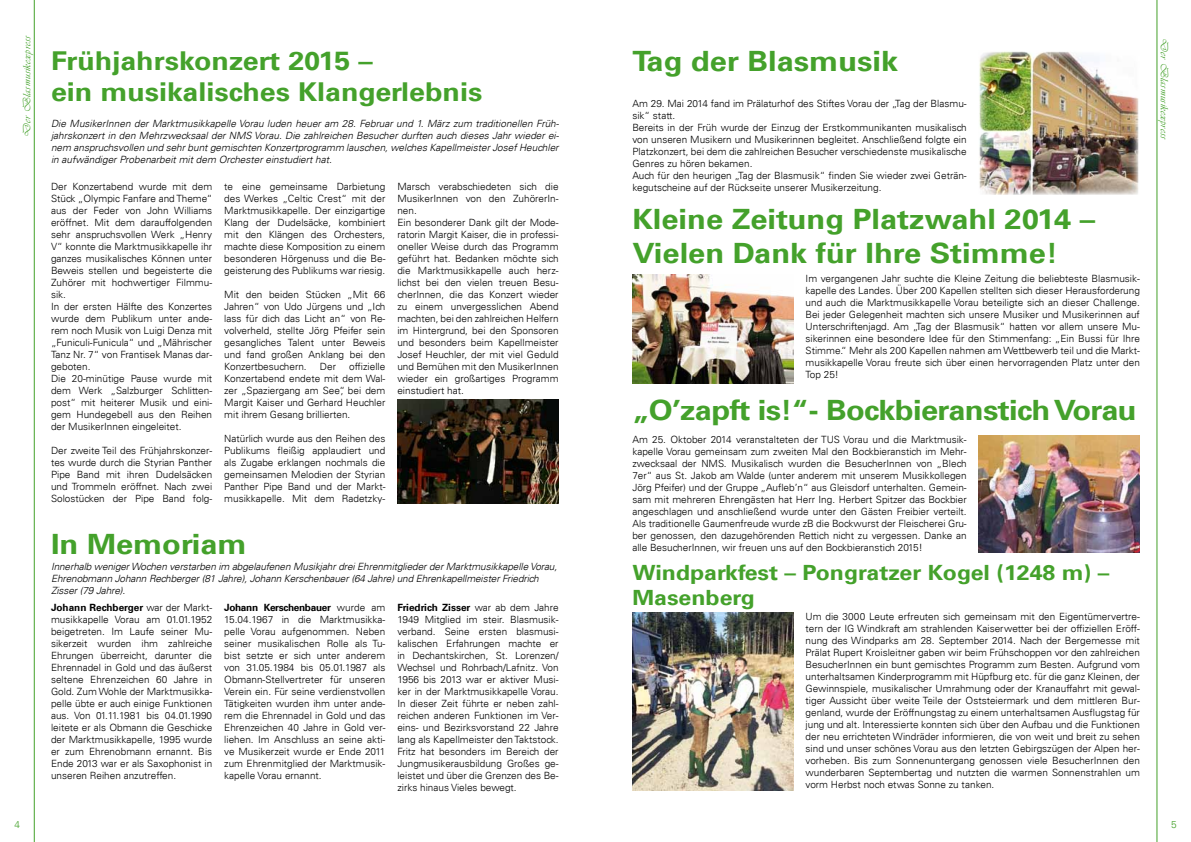
<style>
.page{position:relative;width:1191px;height:842px;background:#fff}
.page>*{position:absolute;margin:0;border:0;box-sizing:border-box;transform-origin:0 0}
.t1{font:700 28px/33.6px "Univers LT";color:#44a12b;scale:1.1 1}
.t2{font:700 28px "Univers LT";letter-spacing:-.02em;color:#44a12b;scale:1.1 1}
.t3{font:700 26px/31.2px "Univers LT";color:#44a12b;scale:1.1 1}
.t4{font:700 21px/25.2px "Univers LT";color:#44a12b;scale:1.1 1}
.t5{font:11px "Vivaldi";color:#44a12b;scale:1.07 1}
.t6{font:300 10px/12px "Univers LT";color:#000;text-align:justify}
.t7{font:italic 300 10px/12px "Univers LT";letter-spacing:-.01em;color:#000;text-align:justify}
.t8{font:300 10px "Univers LT";color:#44a12b}
.s1{font-weight:700}
</style>
<div class="page">
<svg style="left:33px;top:0;width:2px;height:842px;background:#a0cf94"></svg>
<hr style="left:1156px;top:0;width:2px;height:842px;background:#a1cf94">
<img style="left:979px;top:51px;width:160px;height:143px">
<img style="left:632px;top:275px;width:161px;height:109px">
<img style="left:978px;top:435px;width:162px;height:118px">
<img style="left:632px;top:613px;width:161px;height:177px">
<img style="left:397px;top:400px;width:161px;height:104px">
<p class="t5" style="left:21px;top:137px;width:97px;rotate:-90deg">Der Blasmusikexpress</p>
<h2 class="t3" style="left:51px;top:45px;width:393px">Frühjahrskonzert 2015 –<br>ein musikalisches Klangerlebnis</h2>
<p class="t7" style="left:51px;top:117px;width:509px">Die MusikerInnen der Marktmusikkapelle Vorau luden heuer am 28. Februar und 1. März zum traditionellen Früh&shy;jahrskonzert in den Mehrzwecksaal der NMS Vorau. Die zahlreichen Besucher durften auch dieses Jahr wieder ei&shy;nem anspruchsvollen und sehr bunt gemischten Konzertprogramm lauschen, welches Kapellmeister Josef Heuchler in aufwändiger Probenarbeit mit dem Orchester einstudiert hat.</p>
<p class="t6" style="left:224px;top:181px;width:163px">te eine gemeinsame Darbietung des Werkes „Celtic Crest“ mit der Marktmusikkapelle. Der einzigartige Klang der Dudelsäcke, kombiniert mit den Klängen des Orchesters, machte diese Komposition zu einem besonderen Hörgenuss und die Be&shy;geisterung des Publikums war riesig.</p>
<p class="t6" style="left:224px;top:289px;width:163px">Mit den beiden Stücken „Mit 66<br>Jahren“ von Udo Jürgens und „Ich lass für dich das Licht an“ von Re&shy;volverheld, stellte Jörg Pfeifer sein gesangliches Talent unter Beweis und fand großen Anklang bei den Konzertbesuchern.</p>
<p class="t6" style="left:397px;top:181px;width:163px;text-align:left">Marsch verabschiedeten sich die<br>MusikerInnen von den ZuhörerIn&shy;nen.<br>Ein besonderer Dank gilt der Mode&shy;ratorin Margit Kaiser, die in professi&shy;oneller Weise durch das Programm geführt hat. Bedanken möchte sich die Marktmusikkapelle auch herz&shy;lichst bei den vielen treuen Besu&shy;cherInnen, die das Konzert wieder zu einem unvergesslichen Abend machten, bei den zahlreichen Helfern im Hintergrund, bei den Sponsoren und besonders beim Kapellmeister<br>Josef Heuchler, der mit viel Geduld und Bemühen mit den MusikerInnen wieder ein großartiges Programm einstudiert hat.</p>
<p class="t6" style="left:51px;top:181px;width:163px;text-align:left">Der Konzertabend wurde mit dem<br>Stück „Olympic Fanfare and Theme“ aus der Feder von John Williams eröffnet. Mit dem darauffolgenden sehr anspruchsvollen Werk „Henry<br>V“ konnte die Marktmusikkapelle ihr ganzes musikalisches Können unter<br>Beweis stellen und begeisterte die<br>Zuhörer mit hochwertiger Filmmu&shy;sik.<br>In der ersten Hälfte des Konzertes wurde dem Publikum unter ande&shy;rem noch Musik von Luigi Denza mit „Funiculi-Funicula“ und „Mährischer<br>Tanz Nr. 7“ von Frantisek Manas dar&shy;geboten.<br>Die 20-minütige Pause wurde mit dem Werk „Salzburger Schlitten&shy;post“ mit heiterer Musik und eini&shy;gem Hundegebell aus den Reihen der MusikerInnen eingeleitet.</p>
<p class="t6" style="left:51px;top:445px;width:163px">Der zweite Teil des Frühjahrskonzer&shy;tes wurde durch die Styrian Panther Pipe Band mit ihren Dudelsäcken und Trommeln eröffnet. Nach zwei Solostücken der Pipe Band folg-</p>
<p class="t6" style="left:224px;top:361px;width:163px;text-indent:125px">offizielle Konzertabend endete mit dem Wal&shy;zer „Spaziergang am See“, bei dem Margit Kaiser und Gerhard Heuchler mit ihrem Gesang brillierten.</p>
<p class="t6" style="left:224px;top:433px;width:163px">Natürlich wurde aus den Reihen des Publikums fleißig applaudiert und als Zugabe erklangen nochmals die gemeinsamen Melodien der Styrian Panther Pipe Band und der Markt&shy;musikkapelle. Mit dem Radetzky-</p>
<h1 class="t1" style="left:51px;top:528px;width:179px">In Memoriam</h1>
<p class="t7" style="left:51px;top:560px;width:507px;text-align:left">Innerhalb weniger Wochen verstarben im abgelaufenen Musikjahr drei Ehrenmitglieder der Marktmusikkapelle Vorau,<br>Ehrenobmann Johann Rechberger (81 Jahre), Johann Kerschenbauer (64 Jahre) und Ehrenkapellmeister Friedrich<br>Zisser (79 Jahre).</p>
<p class="t6" style="left:51px;top:601px;width:163px"><span class="s1">Johann Rechberger</span> war der Markt&shy;musikkapelle Vorau am 01.01.1952 beigetreten. Im Laufe seiner Mu&shy;sikerzeit wurden ihm zahlreiche Ehrungen überreicht, darunter die Ehrennadel in Gold und das äußerst seltene Ehrenzeichen 60 Jahre in Gold. Zum Wohle der Marktmusikka&shy;pelle übte er auch einige Funktionen aus. Von 01.11.1981 bis 04.01.1990 leitete er als Obmann die Geschicke der Marktmusikkapelle, 1995 wurde er zum Ehrenobmann ernannt. Bis Ende 2013 war er als Saxophonist in unseren Reihen anzutreffen.</p>
<p class="t6" style="left:224px;top:601px;width:163px"><span class="s1">Johann Kerschenbauer</span> wurde am 15.04.1967 in die Marktmusikka&shy;pelle Vorau aufgenommen. Neben seiner musikalischen Rolle als Tu&shy;bist setzte er sich unter anderem von 31.05.1984 bis 05.01.1987 als Obmann-Stellvertreter für unseren Verein ein. Für seine verdienstvollen Tätigkeiten wurden ihm unter ande&shy;rem die Ehrennadel in Gold und das Ehrenzeichen 40 Jahre in Gold ver&shy;liehen. Im Anschluss an seine akti&shy;ve Musikerzeit wurde er Ende 2011 zum Ehrenmitglied der Marktmusik&shy;kapelle Vorau ernannt.</p>
<p class="t6" style="left:397px;top:601px;width:163px"><span class="s1">Friedrich Zisser</span> war ab dem Jahre 1949 Mitglied im steir. Blasmusik&shy;verband. Seine ersten blasmusi&shy;kalischen Erfahrungen machte er in Dechantskirchen, St. Lorenzen/ Wechsel und Rohrbach/Lafnitz. Von 1956 bis 2013 war er aktiver Musi&shy;ker in der Marktmusikkapelle Vorau.<br>In dieser Zeit führte er neben zahl&shy;reichen anderen Funktionen im Ver&shy;eins- und Bezirksvorstand 22 Jahre lang als Kapellmeister den Taktstock.<br>Fritz hat besonders im Bereich der Jungmusikerausbildung Großes ge&shy;leistet und über die Grenzen des Be&shy;zirks hinaus Vieles bewegt.</p>
<p class="t6" style="left:320px;top:361px;width:18px">Der</p>
<h1 class="t1" style="left:632px;top:45px;width:243px">Tag der Blasmusik</h1>
<p class="t6" style="left:632px;top:97px;width:336px;text-align:left">Am 29. Mai 2014 fand im Prälaturhof des Stiftes Vorau der „Tag der Blasmu&shy;sik“ statt.<br>Bereits in der Früh wurde der Einzug der Erstkommunikanten musikalisch von unseren Musikern und Musikerinnen begleitet. Anschließend folgte ein Platzkonzert, bei dem die zahlreichen Besucher verschiedenste musikalische Genres zu hören bekamen.<br>Auch für den heurigen „Tag der Blasmusik“ finden Sie wieder zwei Geträn&shy;kegutscheine auf der Rückseite unserer Musikerzeitung.</p>
<h1 class="t1" style="left:632px;top:203px;width:422px">Kleine Zeitung Platzwahl 2014 –<br>Vielen Dank für Ihre Stimme!</h1>
<p class="t6" style="left:805px;top:272px;width:336px">Im vergangenen Jahr suchte die Kleine Zeitung die beliebteste Blasmusik&shy;kapelle des Landes. Über 200 Kapellen stellten sich dieser Herausforderung und auch die Marktmusikkapelle Vorau beteiligte sich an dieser Challenge.<br>Bei jeder Gelegenheit machten sich unsere Musiker und Musikerinnen auf Unterschriftenjagd. Am „Tag der Blasmusik“ hatten vor allem unsere Mu&shy;sikerinnen eine besondere Idee für den Stimmenfang: „Ein Bussi für Ihre Stimme.“ Mehr als 200 Kapellen nahmen am Wettbewerb teil und die Markt&shy;musikkapelle Vorau freute sich über einen hervorragenden Platz unter den Top 25!</p>
<h1 class="t2" style="left:632px;top:394px;width:460px">„O’zapft is!“- Bockbieranstich Vorau</h1>
<p class="t6" style="left:632px;top:433px;width:336px">Am 25. Oktober 2014 veranstalteten der TUS Vorau und die Marktmusik&shy;kapelle Vorau gemeinsam zum zweiten Mal den Bockbieranstich im Mehr&shy;zwecksaal der NMS. Musikalisch wurden die BesucherInnen von „Blech 7er“ aus St. Jakob am Walde (unter anderem mit unserem Musikkollegen Jörg Pfeifer) und der Gruppe „Aufleb’n“ aus Gleisdorf unterhalten. Gemein&shy;sam mit mehreren Ehrengästen hat Herr Ing. Herbert Spitzer das Bockbier angeschlagen und anschließend wurde unter den Gästen Freibier verteilt.<br>Als traditionelle Gaumenfreude wurde zB die Bockwurst der Fleischerei Gru&shy;ber genossen, den dazugehörenden Rettich nicht zu vergessen. Danke an alle BesucherInnen, wir freuen uns auf den Bockbieranstich 2015!</p>
<h3 class="t4" style="left:632px;top:560px;width:435px">Windparkfest – Pongratzer Kogel (1248 m) –<br>Masenberg</h3>
<p class="t6" style="left:805px;top:610px;width:336px">Um die 3000 Leute erfreuten sich gemeinsam mit den Eigentümervertre&shy;tern der IG Windkraft am strahlenden Kaiserwetter bei der offiziellen Eröff&shy;nung des Windparks am 28. September 2014. Nach der Bergemesse mit Prälat Rupert Kroisleitner gaben wir beim Frühschoppen vor den zahlreichen BesucherInnen ein bunt gemischtes Programm zum Besten. Aufgrund vom unterhaltsamen Kinderprogramm mit Hüpfburg etc. für die ganz Kleinen, der Gewinnspiele, musikalischer Umrahmung oder der Kranauffahrt mit gewal&shy;tiger Aussicht über weite Teile der Oststeiermark und dem mittleren Bur&shy;genland, wurde der Eröffnungstag zu einem unterhaltsamen Ausflugstag für jung und alt. Interessierte konnten sich über den Aufbau und die Funktionen der neu errichteten Windräder informieren, die von weit und breit zu sehen sind und unser schönes Vorau aus den letzten Gebirgszügen der Alpen her&shy;vorheben. Bis zum Sonnenuntergang genossen viele BesucherInnen den wunderbaren Septembertag und nutzten die warmen Sonnenstrahlen um vorm Herbst noch etwas Sonne zu tanken.</p>
<p class="t5" style="left:1170px;top:38px;width:97px;rotate:90deg">Der Blasmusikexpress</p>
<p class="t8" style="left:14px;top:818px;width:7px">4</p>
<p class="t8" style="left:1171px;top:818px;width:7px">5</p>
</div>
